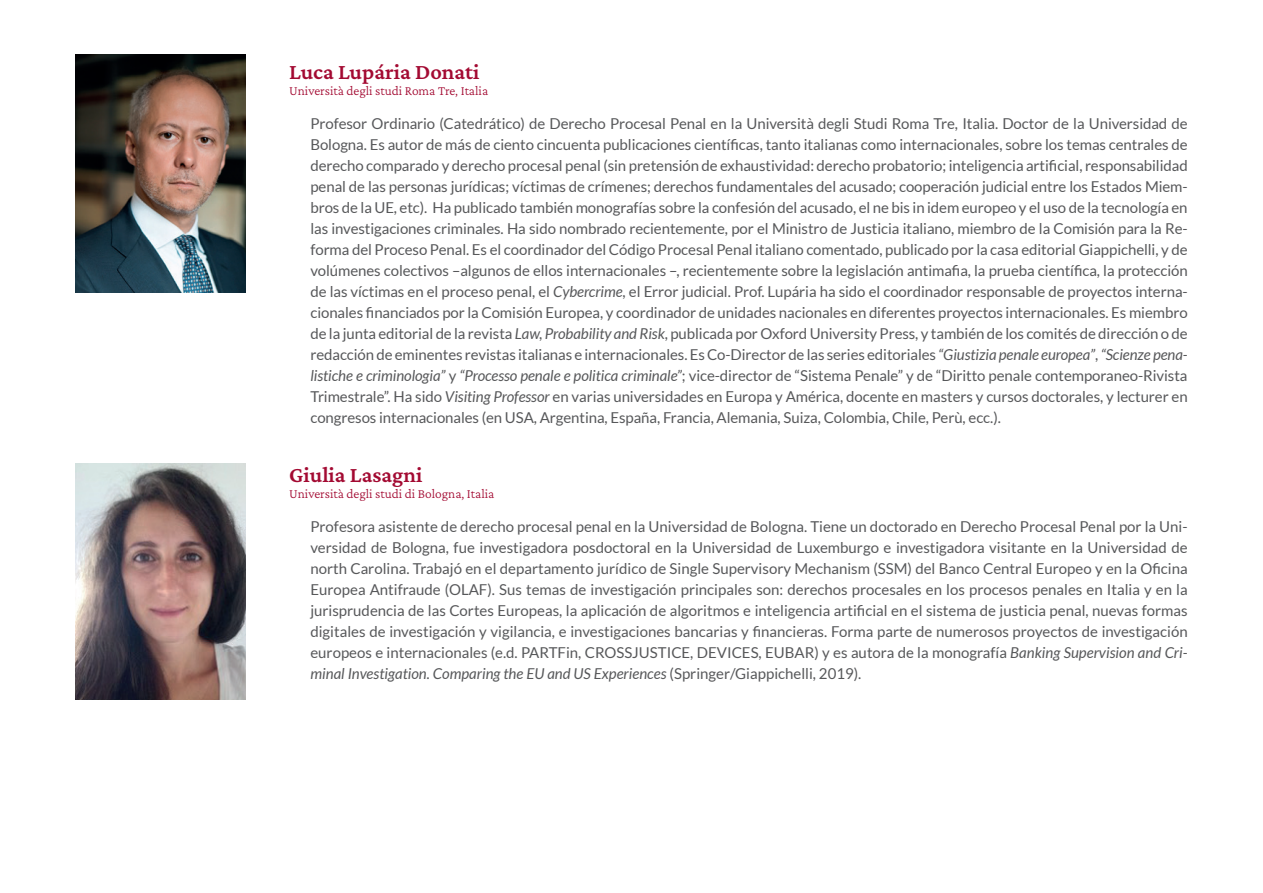
<style>
.page{position:relative;width:1263px;height:893px;background:#fff}
.page>*{position:absolute;margin:0;border:0;box-sizing:border-box;transform-origin:0 0}
.t1{font:600 22.5px "Crimson Pro";color:#a30a32}
.t2{font:15px/21px "Lato";letter-spacing:-.005em;color:#57585a;text-align:justify}
.t3{font:300 13.5px "Crimson Pro";color:#a30a32}
.s1{font-style:italic}
</style>
<div class="page">
<img style="left:75px;top:54px;width:170px;height:238px">
<img style="left:75px;top:464px;width:170px;height:235px">
<h1 class="t1" style="left:289px;top:57px;width:192px">Luca Lupária Donati</h1>
<p class="t3" style="left:289px;top:82px;width:201px">Università degli studi Roma Tre, Italia</p>
<p class="t2" style="left:310px;top:113px;width:879px">Profesor Ordinario (Catedrático) de Derecho Procesal Penal en la Università degli Studi Roma Tre, Italia. Doctor de la Universidad de Bologna. Es autor de más de ciento cincuenta publicaciones científicas, tanto italianas como internacionales, sobre los temas centrales de derecho comparado y derecho procesal penal (sin pretensión de exhaustividad: derecho probatorio; inteligencia artificial, responsabilidad penal de las personas jurídicas; víctimas de crímenes; derechos fundamentales del acusado; cooperación judicial entre los Estados Miem&shy;bros de la UE, etc). Ha publicado también monografías sobre la confesión del acusado, el ne bis in idem europeo y el uso de la tecnología en las investigaciones criminales. Ha sido nombrado recientemente, por el Ministro de Justicia italiano, miembro de la Comisión para la Re&shy;forma del Proceso Penal. Es el coordinador del Código Procesal Penal italiano comentado, publicado por la casa editorial Giappichelli, y de volúmenes colectivos –algunos de ellos internacionales –, recientemente sobre la legislación antimafia, la prueba científica, la protección de las víctimas en el proceso penal, el <span class="s1">Cybercrime</span>, el Error judicial. Prof. Lupária ha sido el coordinador responsable de proyectos interna&shy;cionales financiados por la Comisión Europea, y coordinador de unidades nacionales en diferentes proyectos internacionales. Es miembro de la junta editorial de la revista <span class="s1">Law, Probability and Risk</span>, publicada por Oxford University Press, y también de los comités de dirección o de redacción de eminentes revistas italianas e internacionales. Es Co-Director de las series editoriales <span class="s1">“Giustizia penale europea”</span>, <span class="s1">“Scienze pena&shy;listiche e criminologia”</span> y <span class="s1">“Processo penale e politica criminale”</span>; vice-director de “Sistema Penale” y de “Diritto penale contemporaneo-Rivista Trimestrale”. Ha sido <span class="s1">Visiting Professor</span> en varias universidades en Europa y América, docente en masters y cursos doctorales, y lecturer en congresos internacionales (en USA, Argentina, España, Francia, Alemania, Suiza, Colombia, Chile, Perù, ecc.).</p>
<h1 class="t1" style="left:289px;top:460px;width:135px">Giulia Lasagni</h1>
<p class="t3" style="left:289px;top:485px;width:207px">Università degli studi di Bologna, Italia</p>
<p class="t2" style="left:310px;top:515px;width:879px">Profesora asistente de derecho procesal penal en la Universidad de Bologna. Tiene un doctorado en Derecho Procesal Penal por la Uni&shy;versidad de Bologna, fue investigadora posdoctoral en la Universidad de Luxemburgo e investigadora visitante en la Universidad de north Carolina. Trabajó en el departamento jurídico de Single Supervisory Mechanism (SSM) del Banco Central Europeo y en la Oficina Europea Antifraude (OLAF). Sus temas de investigación principales son: derechos procesales en los procesos penales en Italia y en la jurisprudencia de las Cortes Europeas, la aplicación de algoritmos e inteligencia artificial en el sistema de justicia penal, nuevas formas digitales de investigación y vigilancia, e investigaciones bancarias y financieras. Forma parte de numerosos proyectos de investigación europeos e internacionales (e.d. PARTFin, CROSSJUSTICE, DEVICES, EUBAR) y es autora de la monografía <span class="s1">Banking Supervision and Cri&shy;minal Investigation. Comparing the EU and US Experiences</span> (Springer/Giappichelli, 2019).</p>
</div>
